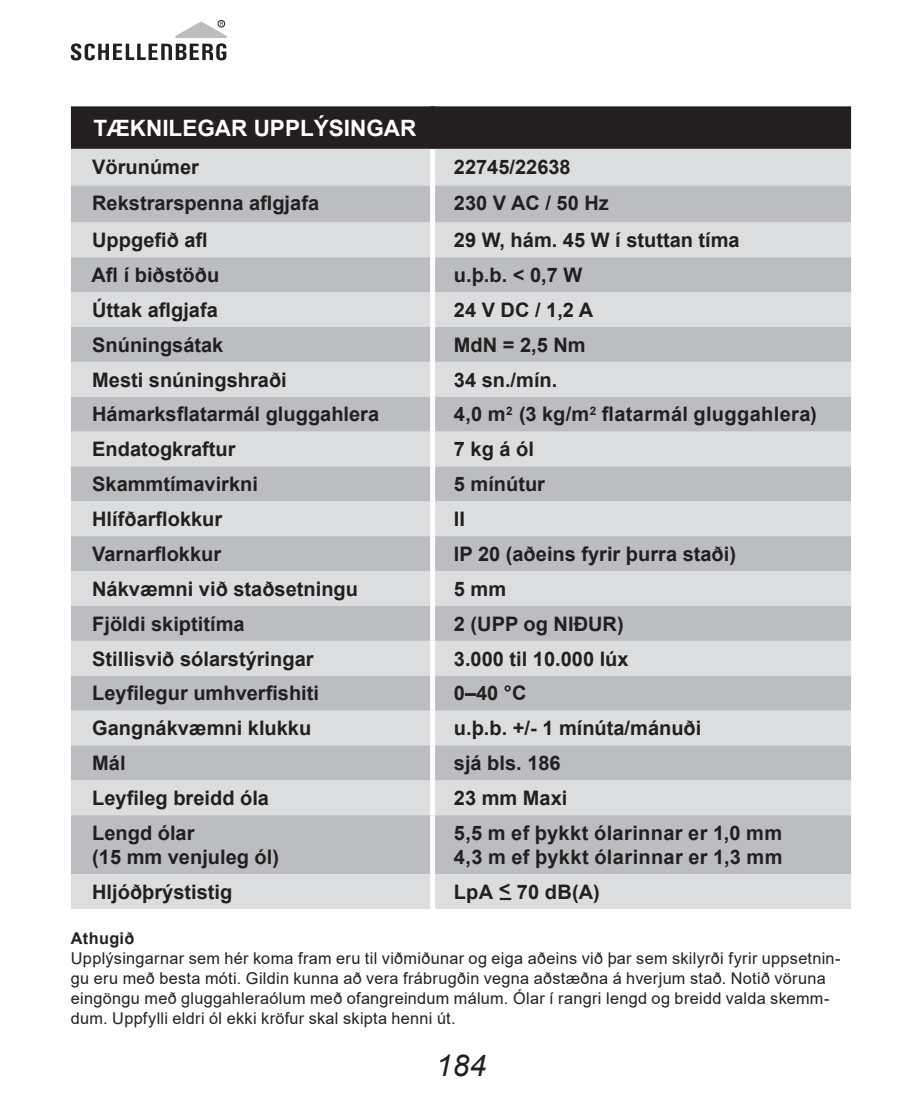
<style>
.page{position:relative;width:922px;height:1099px;background:#fff}
.page>*{position:absolute;margin:0;border:0;box-sizing:border-box;transform-origin:0 0}
.t1{font:italic 30px "Arial";color:#231f20}
.t2{font:700 22.5px "Arial";color:#fff}
.Tabellenbody{font:700 20px "Arial";color:#231f20}
._02_Text{font:16.25px/20px "Arial";letter-spacing:.02em;color:#231f20}
._02_Text-2{font:700 16.25px "Arial";letter-spacing:.02em;color:#231f20}
</style>
<div class="page">
<div style="left:218px;top:20px;width:7px;height:7px;border:1px solid #231f20;border-radius:50%"></div>
<svg style="left:71px;top:22px;width:156px;height:38px"></svg>
<div style="left:71px;top:106px;width:779px;height:43px;background:#231f20"></div>
<div style="left:71px;top:149px;width:779px;height:666px;background:#dcdddf"></div>
<div style="left:71px;top:185px;width:779px;height:37px;background:#bcbdc0"></div>
<div style="left:71px;top:257px;width:779px;height:35px;background:#bcbdc0"></div>
<div style="left:71px;top:327px;width:779px;height:35px;background:#bcbdc0"></div>
<div style="left:71px;top:396px;width:779px;height:35px;background:#bcbdc0"></div>
<div style="left:71px;top:466px;width:779px;height:35px;background:#bcbdc0"></div>
<div style="left:71px;top:536px;width:779px;height:35px;background:#bcbdc0"></div>
<div style="left:71px;top:606px;width:779px;height:35px;background:#bcbdc0"></div>
<div style="left:71px;top:675px;width:779px;height:35px;background:#bcbdc0"></div>
<div style="left:71px;top:745px;width:779px;height:35px;background:#bcbdc0"></div>
<div style="left:71px;top:815px;width:779px;height:59px;background:#bcbdc0"></div>
<div style="left:71px;top:874px;width:779px;height:35px;background:#dcdddf"></div>
<div style="left:430px;top:106px;width:5px;height:43px;background:#231f20"></div>
<div style="left:430px;top:149px;width:5px;height:36px;background:#fff"></div>
<div style="left:430px;top:186px;width:5px;height:36px;background:#fff"></div>
<div style="left:430px;top:222px;width:5px;height:35px;background:#fff"></div>
<div style="left:430px;top:257px;width:5px;height:35px;background:#fff"></div>
<div style="left:430px;top:292px;width:5px;height:35px;background:#fff"></div>
<div style="left:430px;top:327px;width:5px;height:35px;background:#fff"></div>
<div style="left:430px;top:362px;width:5px;height:34px;background:#fff"></div>
<div style="left:430px;top:396px;width:5px;height:35px;background:#fff"></div>
<div style="left:430px;top:431px;width:5px;height:35px;background:#fff"></div>
<div style="left:430px;top:466px;width:5px;height:35px;background:#fff"></div>
<div style="left:430px;top:501px;width:5px;height:35px;background:#fff"></div>
<div style="left:430px;top:536px;width:5px;height:35px;background:#fff"></div>
<div style="left:430px;top:571px;width:5px;height:35px;background:#fff"></div>
<div style="left:430px;top:606px;width:5px;height:35px;background:#fff"></div>
<div style="left:430px;top:641px;width:5px;height:34px;background:#fff"></div>
<div style="left:430px;top:675px;width:5px;height:35px;background:#fff"></div>
<div style="left:430px;top:710px;width:5px;height:35px;background:#fff"></div>
<div style="left:430px;top:745px;width:5px;height:35px;background:#fff"></div>
<div style="left:430px;top:780px;width:5px;height:35px;background:#fff"></div>
<div style="left:430px;top:815px;width:5px;height:59px;background:#fff"></div>
<div style="left:430px;top:874px;width:5px;height:35px;background:#fff"></div>
<p class="t2" style="left:94px;top:112px;width:324px">TÆKNILEGAR UPPLÝSINGAR</p>
<p class="Tabellenbody" style="left:92px;top:152px;width:108px">Vörunúmer</p>
<p class="Tabellenbody" style="left:454px;top:152px;width:118px">22745/22638</p>
<p class="Tabellenbody" style="left:92px;top:189px;width:228px">Rekstrarspenna aflgjafa</p>
<p class="Tabellenbody" style="left:454px;top:189px;width:156px">230 V AC / 50 Hz</p>
<p class="Tabellenbody" style="left:92px;top:226px;width:117px">Uppgefið afl</p>
<p class="Tabellenbody" style="left:454px;top:226px;width:287px">29 W, hám. 45 W í stuttan tíma</p>
<p class="Tabellenbody" style="left:91px;top:261px;width:129px">Afl í biðstöðu</p>
<p class="Tabellenbody" style="left:454px;top:261px;width:130px">u.þ.b. &lt; 0,7 W</p>
<p class="Tabellenbody" style="left:92px;top:295px;width:127px">Úttak aflgjafa</p>
<p class="Tabellenbody" style="left:454px;top:295px;width:141px">24 V DC / 1,2 A</p>
<p class="Tabellenbody" style="left:92px;top:330px;width:133px">Snúningsátak</p>
<p class="Tabellenbody" style="left:454px;top:330px;width:133px">MdN = 2,5 Nm</p>
<p class="Tabellenbody" style="left:92px;top:365px;width:196px">Mesti snúningshraði</p>
<p class="Tabellenbody" style="left:454px;top:365px;width:105px">34 sn./mín.</p>
<p class="Tabellenbody" style="left:92px;top:400px;width:288px">Hámarksflatarmál gluggahlera</p>
<p class="Tabellenbody" style="left:454px;top:400px;width:364px">4,0 m<sup>2</sup> (3 kg/m<sup>2</sup> flatarmál gluggahlera)</p>
<p class="Tabellenbody" style="left:92px;top:435px;width:145px">Endatogkraftur</p>
<p class="Tabellenbody" style="left:454px;top:435px;width:82px">7 kg á ól</p>
<p class="Tabellenbody" style="left:92px;top:470px;width:167px">Skammtímavirkni</p>
<p class="Tabellenbody" style="left:454px;top:470px;width:93px">5 mínútur</p>
<p class="Tabellenbody" style="left:92px;top:505px;width:132px">Hlífðarflokkur</p>
<p class="Tabellenbody" style="left:454px;top:505px;width:13px">II</p>
<p class="Tabellenbody" style="left:92px;top:540px;width:130px">Varnarflokkur</p>
<p class="Tabellenbody" style="left:454px;top:540px;width:283px">IP 20 (aðeins fyrir þurra staði)</p>
<p class="Tabellenbody" style="left:92px;top:574px;width:267px">Nákvæmni við staðsetningu</p>
<p class="Tabellenbody" style="left:454px;top:574px;width:54px">5 mm</p>
<p class="Tabellenbody" style="left:92px;top:609px;width:154px">Fjöldi skiptitíma</p>
<p class="Tabellenbody" style="left:454px;top:609px;width:171px">2 (UPP og NIÐUR)</p>
<p class="Tabellenbody" style="left:92px;top:644px;width:223px">Stillisvið sólarstýringar</p>
<p class="Tabellenbody" style="left:454px;top:644px;width:176px">3.000 til 10.000 lúx</p>
<p class="Tabellenbody" style="left:92px;top:679px;width:228px">Leyfilegur umhverfishiti</p>
<p class="Tabellenbody" style="left:454px;top:679px;width:74px">0–40 °C</p>
<p class="Tabellenbody" style="left:92px;top:714px;width:220px">Gangnákvæmni klukku</p>
<p class="Tabellenbody" style="left:454px;top:714px;width:249px">u.þ.b. +/- 1 mínúta/mánuði</p>
<p class="Tabellenbody" style="left:92px;top:749px;width:35px">Mál</p>
<p class="Tabellenbody" style="left:454px;top:749px;width:108px">sjá bls. 186</p>
<p class="Tabellenbody" style="left:92px;top:784px;width:178px">Leyfileg breidd óla</p>
<p class="Tabellenbody" style="left:454px;top:784px;width:115px">23 mm Maxi</p>
<p class="Tabellenbody" style="left:92px;top:818px;width:104px">Lengd ólar</p>
<p class="Tabellenbody" style="left:92px;top:842px;width:188px">(15 mm venjuleg ól)</p>
<p class="Tabellenbody" style="left:454px;top:818px;width:330px">5,5 m ef þykkt ólarinnar er 1,0 mm</p>
<p class="Tabellenbody" style="left:454px;top:842px;width:330px">4,3 m ef þykkt ólarinnar er 1,3 mm</p>
<p class="Tabellenbody" style="left:92px;top:877px;width:142px">Hljóðþrýstistig</p>
<p class="Tabellenbody" style="left:454px;top:877px;width:147px">LpA &lt;_ 70 dB(A)</p>
<p class="_02_Text-2" style="left:71px;top:926px;width:65px">Athugið</p>
<p class="_02_Text" style="left:71px;top:948px;width:771px">Upplýsingarnar sem hér koma fram eru til viðmiðunar og eiga aðeins við þar sem skilyrði fyrir uppsetnin&shy;gu eru með besta móti. Gildin kunna að vera frábrugðin vegna aðstæðna á hverjum stað. Notið vöruna eingöngu með gluggahleraólum með ofangreindum málum. Ólar í rangri lengd og breidd valda skemm&shy;dum. Uppfylli eldri ól ekki kröfur skal skipta henni út.</p>
<h1 class="t1" style="left:436px;top:1045px;width:52px">184</h1>
</div>
